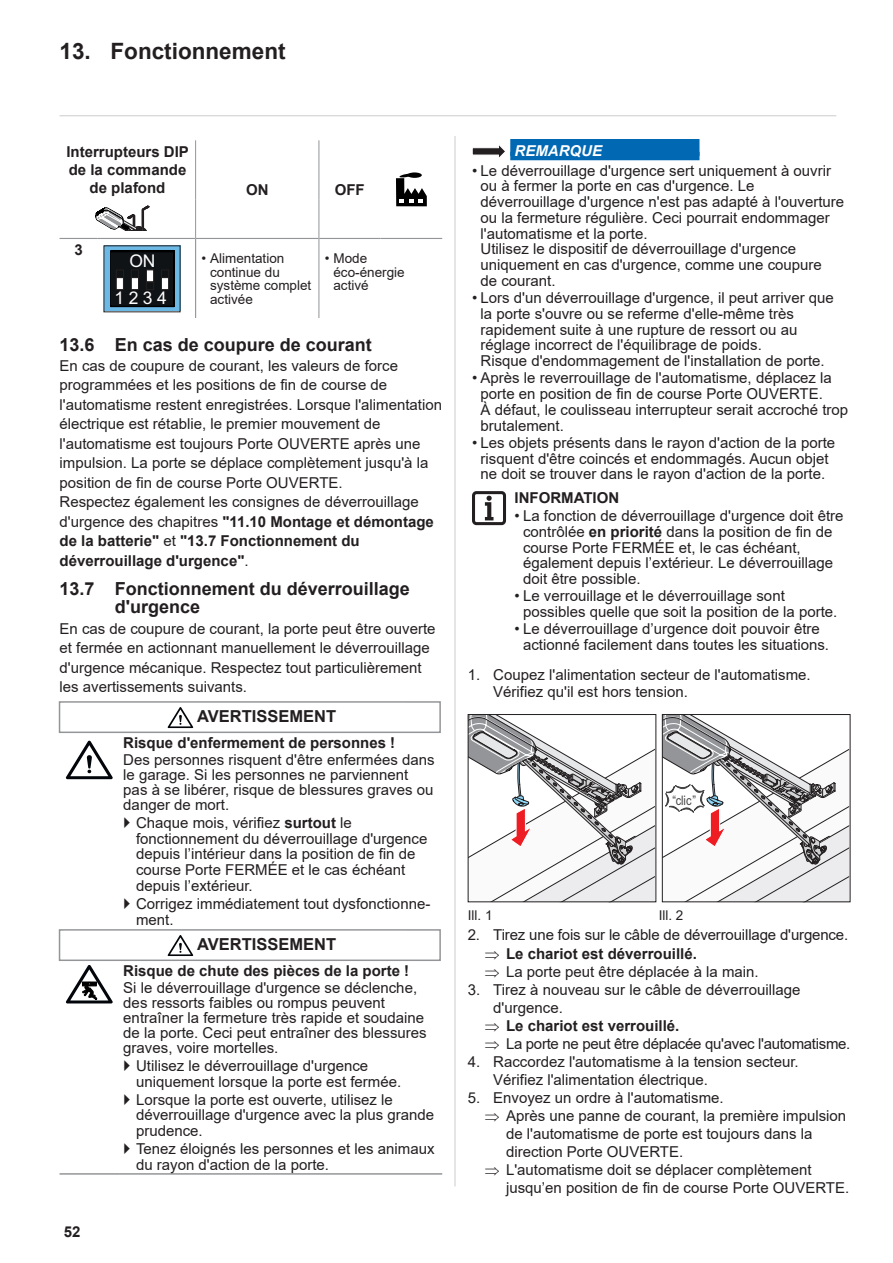
<style>
.page{position:relative;width:893px;height:1263px;background:#fff}
.page>*{position:absolute;margin:0;border:0;box-sizing:border-box;transform-origin:0 0}
.t1{font:700 22.5px "Arial";color:#231f20}
.t2{font:700 18px/18px "Arial";color:#231f20}
.t3{font:17.55px/36.3px "Arial";letter-spacing:.255em;color:#fff;text-align:center}
.t4{font:700 16.5px "Arial";color:#231f20}
.t5{font:15px/15.8px "Arial";color:#231f20}
.t6{font:700 15px/18px "Arial";color:#231f20;text-align:center}
.t7{font:15px "Arial";letter-spacing:-.02em;color:#231f20}
.t8{font:italic 700 15px "Arial";color:#fff}
.t9{font:13.5px/13.5px "Arial";color:#231f20}
.t10{font:13.2px "Arial";color:#454444;scale:.84 1}
.s1{font-weight:700}
</style>
<div class="page">
<hr style="left:60px;top:115px;width:776px;height:1px;background:#d1d2d4">
<hr style="left:454px;top:136px;width:2px;height:1050px;background:#d1d2d4">
<hr style="left:195px;top:199px;width:1px;height:39px;background:#939598">
<hr style="left:196px;top:238px;width:123px;height:1px;background:#939598">
<hr style="left:319px;top:238px;width:62px;height:1px;background:#939598">
<hr style="left:381px;top:238px;width:61px;height:1px;background:#939598">
<hr style="left:195px;top:140px;width:1px;height:59px;background:#939598">
<hr style="left:60px;top:238px;width:38px;height:1px;background:#939598">
<hr style="left:98px;top:238px;width:98px;height:1px;background:#939598">
<hr style="left:195px;top:239px;width:1px;height:79px;background:#939598">
<hr style="left:319px;top:238px;width:1px;height:80px;background:#939598">
<hr style="left:319px;top:140px;width:1px;height:59px;background:#939598">
<hr style="left:319px;top:199px;width:1px;height:39px;background:#939598">
<svg style="left:396px;top:173px;width:31px;height:33px"></svg>
<div style="left:407px;top:172px;width:15px;height:6px;background:#000001;border-radius:50%"></div>
<svg style="left:96px;top:206px;width:54px;height:25px"></svg>
<svg style="left:106px;top:248px;width:72px;height:62px;background:#20313c"></svg>
<div style="left:161px;top:277px;width:8px;height:13px;background:#fff;border:1px solid #231f20"></div>
<div style="left:161px;top:269px;width:8px;height:9px;background:#101315;border:1px solid #231f20"></div>
<div style="left:146px;top:269px;width:8px;height:13px;background:#fff;border:1px solid #231f20"></div>
<div style="left:146px;top:282px;width:8px;height:8px;background:#101315;border:1px solid #231f20"></div>
<div style="left:131px;top:277px;width:8px;height:13px;background:#fff;border:1px solid #231f20"></div>
<div style="left:131px;top:269px;width:8px;height:9px;background:#101315;border:1px solid #231f20"></div>
<div style="left:116px;top:277px;width:8px;height:13px;background:#fff;border:1px solid #231f20"></div>
<div style="left:116px;top:269px;width:8px;height:9px;background:#101315;border:1px solid #231f20"></div>
<hr style="left:60px;top:1173px;width:59px;height:2px;background:#939598">
<hr style="left:119px;top:1173px;width:323px;height:2px;background:#939598">
<div style="left:59px;top:701px;width:382px;height:32px;border:2px solid #939598"></div>
<div style="left:64px;top:703px;width:342px;height:19px;background:#fff"></div>
<svg style="left:168px;top:707px;width:25px;height:21px"></svg>
<div style="left:59px;top:929px;width:382px;height:32px;border:2px solid #939598"></div>
<div style="left:64px;top:931px;width:342px;height:19px;background:#fff"></div>
<svg style="left:168px;top:935px;width:25px;height:21px"></svg>
<svg style="left:66px;top:741px;width:47px;height:38px"></svg>
<svg style="left:66px;top:965px;width:47px;height:38px"></svg>
<div style="left:510px;top:139px;width:189px;height:17px;background:#0168b3"></div>
<div style="left:510px;top:152px;width:189px;height:8px;background:#0168b3"></div>
<svg style="left:470px;top:716px;width:184px;height:184px"></svg>
<div style="left:468px;top:714px;width:188px;height:188px;border:1px solid #231f20"></div>
<svg style="left:664px;top:716px;width:184px;height:184px"></svg>
<div style="left:662px;top:714px;width:188px;height:188px;border:1px solid #231f20"></div>
<svg style="left:472px;top:145px;width:33px;height:13px"></svg>
<svg style="left:472px;top:491px;width:34px;height:35px"></svg>
<h1 class="t1" style="left:60px;top:35px;width:228px">13. Fonctionnement</h1>
<p class="t6" style="left:66px;top:143px;width:124px">Interrupteurs DIP de la commande de plafond</p>
<p class="t6" style="left:246px;top:181px;width:24px">ON</p>
<p class="t6" style="left:335px;top:181px;width:31px">OFF</p>
<p class="t6" style="left:74px;top:241px;width:10px">3</p>
<p class="t3" style="left:115px;top:243px;width:54px">ON<br>1234</p>
<p class="t9" style="left:210px;top:252px;width:103px;text-indent:-9px">• Alimentation continue du système complet activée</p>
<p class="t9" style="left:333px;top:252px;width:73px;text-indent:-9px">• Mode éco‑énergie activé</p>
<p class="t2" style="left:60px;top:336px;width:314px">13.6 En cas de coupure de courant</p>
<p class="t5" style="left:60px;top:355px;width:384px;line-height:19.5px">En cas de coupure de courant, les valeurs de force programmées et les positions de fin de course de l'automatisme restent enregistrées. Lorsque l'alimentation électrique est rétablie, le premier mouvement de l'automatisme est toujours Porte OUVERTE après une impulsion. La porte se déplace complètement jusqu'à la position de fin de course Porte OUVERTE.<br>Respectez également les consignes de déverrouillage d'urgence des chapitres <span class="s1">"11.10 Montage et démontage de la batterie"</span> et <span class="s1">"13.7 Fonctionnement du déverrouillage d'urgence"</span>.</p>
<p class="t2" style="left:115px;top:580px;width:297px;text-indent:-55px">13.7 Fonctionnement du déverrouillage d'urgence</p>
<p class="t5" style="left:60px;top:619px;width:378px;line-height:19.5px">En cas de coupure de courant, la porte peut être ouverte et fermée en actionnant manuellement le déverrouillage d'urgence mécanique. Respectez tout particulièrement les avertissements suivants.</p>
<p class="t4" style="left:197px;top:705px;width:141px">AVERTISSEMENT</p>
<p class="t6" style="left:123px;top:734px;width:273px">Risque d'enfermement de personnes !</p>
<p class="t5" style="left:123px;top:752px;width:313px;line-height:15px">Des personnes risquent d'être enfermées dans le garage. Si les personnes ne parviennent pas à se libérer, risque de blessures graves ou danger de mort.</p>
<p class="t5" style="left:136px;top:815px;width:293px">Chaque mois, vérifiez <span class="s1">surtout</span> le fonctionnement du déverrouillage d'urgence depuis l’intérieur dans la position de fin de course Porte FERMÉE et le cas échéant depuis l’extérieur.</p>
<p class="t5" style="left:136px;top:895px;width:296px">Corrigez immédiatement tout dysfonctionne&shy;ment.</p>
<p class="t4" style="left:197px;top:933px;width:141px">AVERTISSEMENT</p>
<p class="t6" style="left:123px;top:962px;width:287px">Risque de chute des pièces de la porte !</p>
<p class="t5" style="left:123px;top:980px;width:305px;line-height:15px">Si le déverrouillage d'urgence se déclenche, des ressorts faibles ou rompus peuvent entraîner la fermeture très rapide et soudaine de la porte. Ceci peut entraîner des blessures graves, voire mortelles.</p>
<p class="t5" style="left:136px;top:1058px;width:267px">Utilisez le déverrouillage d'urgence uniquement lorsque la porte est fermée.</p>
<p class="t5" style="left:136px;top:1091px;width:300px">Lorsque la porte est ouverte, utilisez le déverrouillage d'urgence avec la plus grande prudence.</p>
<p class="t5" style="left:136px;top:1141px;width:300px">Tenez éloignés les personnes et les animaux du rayon d'action de la porte.</p>
<p class="t6" style="left:64px;top:1223px;width:18px">52</p>
<p class="t8" style="left:514px;top:141px;width:89px">REMARQUE</p>
<p class="t5" style="left:480px;top:162px;width:365px;text-indent:-9px">• Le déverrouillage d'urgence sert uniquement à ouvrir ou à fermer la porte en cas d'urgence. Le déverrouillage d'urgence n'est pas adapté à l'ouverture ou la fermeture régulière. Ceci pourrait endommager l'automatisme et la porte.<br>Utilisez le dispositif de déverrouillage d'urgence uniquement en cas d'urgence, comme une coupure<br>de courant.</p>
<p class="t5" style="left:480px;top:290px;width:355px;text-indent:-9px">• Lors d'un déverrouillage d'urgence, il peut arriver que la porte s'ouvre ou se referme d'elle-même très rapidement suite à une rupture de ressort ou au réglage incorrect de l'équilibrage de poids.<br>Risque d'endommagement de l'installation de porte.</p>
<p class="t5" style="left:480px;top:370px;width:369px;text-indent:-9px">• Après le reverrouillage de l'automatisme, déplacez la porte en position de fin de course Porte OUVERTE.<br>À défaut, le coulisseau interrupteur serait accroché trop brutalement.</p>
<p class="t5" style="left:472px;top:435px;width:365px;text-align:center">• Les objets présents dans le rayon d'action de la porte risquent d'être coincés et endommagés. Aucun objet ne doit se trouver dans le rayon d'action de la porte.</p>
<p class="t6" style="left:514px;top:489px;width:106px">INFORMATION</p>
<p class="t5" style="left:523px;top:508px;width:322px;text-indent:-9px">• La fonction de déverrouillage d'urgence doit être contrôlée <span class="s1">en priorité</span> dans la position de fin de course Porte FERMÉE et, le cas échéant, également depuis l’extérieur. Le déverrouillage doit être possible.</p>
<p class="t5" style="left:523px;top:588px;width:316px;text-indent:-9px">• Le verrouillage et le déverrouillage sont possibles quelle que soit la position de la porte.</p>
<p class="t5" style="left:523px;top:621px;width:307px;text-indent:-9px">• Le déverrouillage d’urgence doit pouvoir être actionné facilement dans toutes les situations.</p>
<p class="t5" style="left:493px;top:666px;width:319px;line-height:17.1px;text-indent:-26px">1. Coupez l'alimentation secteur de l'automatisme.<br>Vérifiez qu'il est hors tension.</p>
<p class="t10" style="left:672px;top:791px;width:30px">“clic”</p>
<p class="t9" style="left:468px;top:909px;width:26px">Ill. 1</p>
<p class="t9" style="left:659px;top:909px;width:26px">Ill. 2</p>
<p class="t5" style="left:485px;top:926px;width:365px;line-height:18px;text-indent:-17px">2. Tirez une fois sur le câble de déverrouillage d'urgence. ⇒ <span class="s1">Le chariot est déverrouillé.<br></span>⇒ La porte peut être déplacée à la main.</p>
<p class="t5" style="left:468px;top:981px;width:334px">3. Tirez à nouveau sur le câble de déverrouillage</p>
<p class="t5" style="left:493px;top:999px;width:71px">d'urgence.</p>
<p class="t6" style="left:485px;top:1016px;width:196px">⇒ Le chariot est verrouillé.</p>
<p class="t7" style="left:485px;top:1033px;width:367px">⇒ La porte ne peut être déplacée qu'avec l'automatisme.</p>
<p class="t5" style="left:493px;top:1052px;width:307px;line-height:18px;text-indent:-26px">4. Raccordez l'automatisme à la tension secteur.<br>Vérifiez l'alimentation électrique.</p>
<p class="t5" style="left:468px;top:1089px;width:257px">5. Envoyez un ordre à l'automatisme.</p>
<p class="t5" style="left:485px;top:1107px;width:363px">⇒ Après une panne de courant, la première impulsion</p>
<p class="t5" style="left:506px;top:1125px;width:308px">de l'automatisme de porte est toujours dans la</p>
<p class="t5" style="left:506px;top:1143px;width:179px">direction Porte OUVERTE.</p>
<p class="t5" style="left:485px;top:1161px;width:328px">⇒ L'automatisme doit se déplacer complètement</p>
<p class="t5" style="left:506px;top:1179px;width:345px">jusqu’en position de fin de course Porte OUVERTE.</p>
</div>
